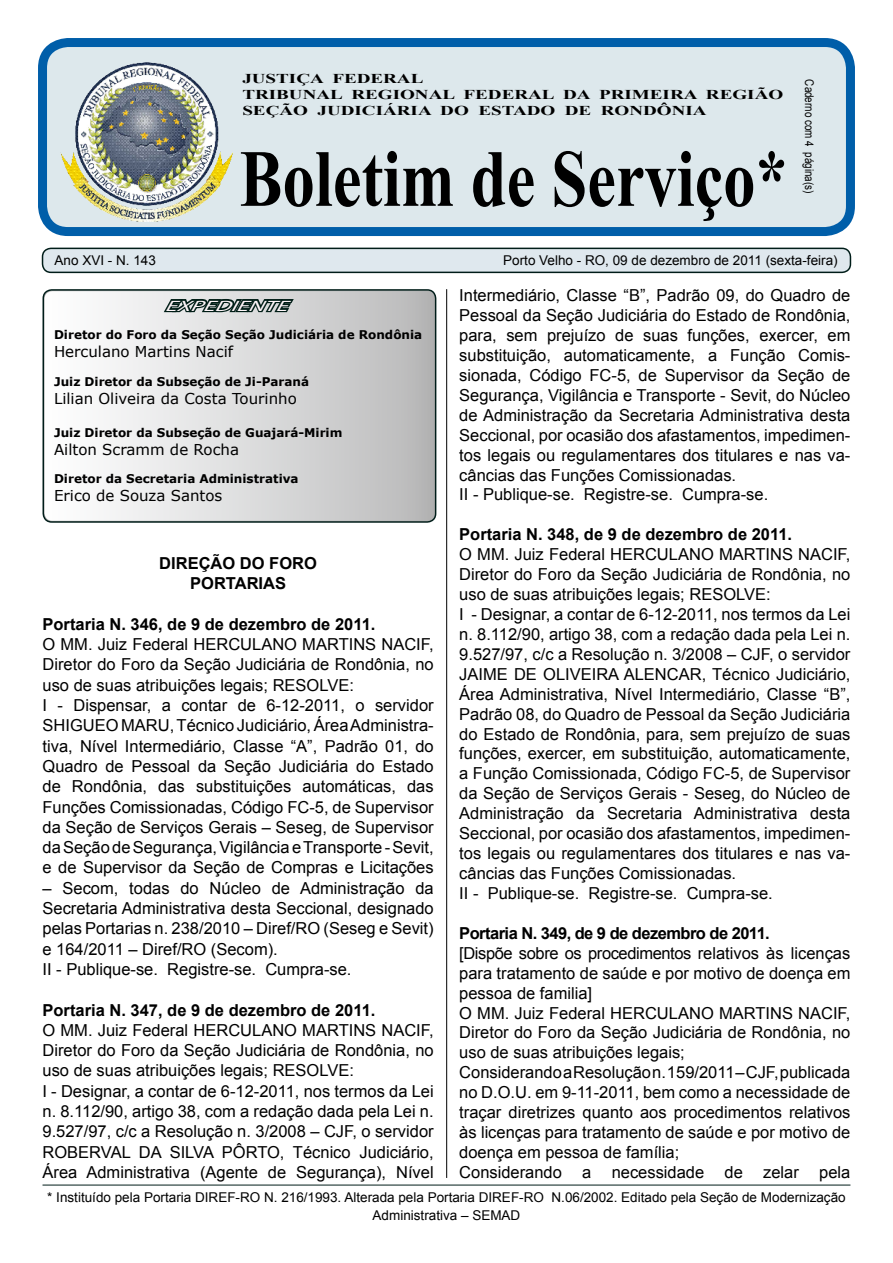
<style>
.page{position:relative;width:893px;height:1263px;background:#fff}
.page>*{position:absolute;margin:0;border:0;box-sizing:border-box;transform-origin:0 0}
.t1{font:700 81px "Times New Roman";color:#000;scale:.8 1}
.t2{font:16.5px/20px "Arial";color:#000}
.t3{font:700 16.5px/20.2px "Arial";color:#000;text-align:center}
.t4{font:700 16.5px "Arial";letter-spacing:-.035em;color:#000}
.t5{font:15px "Verdana";color:#000}
.t6{font:italic 15px "Myriad Pro";color:#fef6f9;scale:1.59 1}
.t7{font:13.5px/18px "Arial";color:#000;text-align:center}
.t8{font:700 13.5px/16.2px "Times New Roman";color:#000;scale:1.41 1}
.t9{font:700 12px "Verdana";color:#000}
.t10{font:12px "Arial";color:#000;scale:.82 1}
</style>
<div class="page">
<div style="left:43px;top:43px;width:807px;height:189px;background:#dde8ec;border-radius:26px"></div>
<div style="left:38px;top:38px;width:817px;height:198px;border:9px solid #005ea9;border-radius:26px"></div>
<div style="left:43px;top:248px;width:807px;height:24px;background:#dfe8ee;border-radius:9px"></div>
<div style="left:42px;top:248px;width:809px;height:25px;border:2px solid #001d19;border-radius:9px"></div>
<hr style="left:446px;top:289px;width:1px;height:889px;background:#000">
<div style="left:44px;top:291px;width:391px;height:230px;background:linear-gradient(to right,#fff,#b9b9ba);border-radius:9px"></div>
<svg style="left:161px;top:292px;width:135px;height:50px"></svg>
<div style="left:43px;top:289px;width:393px;height:234px;border:2px solid #001d19;border-radius:9px"></div>
<img style="left:61px;top:63px;width:171px;height:159px">
<hr style="left:43px;top:1185px;width:807px;height:1px;background:#001d19">
<p class="t8" style="left:242px;top:70px;width:130px">JUSTIÇA FEDERAL</p>
<p class="t8" style="left:242px;top:86px;width:385px">TRIBUNAL REGIONAL FEDERAL DA PRIMEIRA REGIÃO<br>SEÇÃO JUDICIÁRIA DO ESTADO DE RONDÔNIA</p>
<h1 class="t1" style="left:240px;top:123px;width:687px">Boletim de Serviço*</h1>
<p class="t10" style="left:817px;top:79px;width:140px;rotate:90deg">Caderno com 4 página(s)</p>
<p class="t7" style="left:55px;top:252px;width:103px">Ano XVI - N. 143</p>
<p class="t7" style="left:503px;top:252px;width:336px">Porto Velho - RO, 09 de dezembro de 2011 (sexta-feira)</p>
<p class="t6" style="left:164px;top:296px;width:85px">EXPEDIENTE</p>
<p class="t9" style="left:54px;top:327px;width:370px">Diretor do Foro da Seção Seção Judiciária de Rondônia</p>
<p class="t5" style="left:54px;top:342px;width:181px">Herculano Martins Nacif</p>
<p class="t9" style="left:54px;top:374px;width:257px">Juiz Diretor da Subseção de Ji-Paraná</p>
<p class="t5" style="left:54px;top:389px;width:244px">Lilian Oliveira da Costa Tourinho</p>
<p class="t9" style="left:54px;top:425px;width:290px">Juiz Diretor da Subseção de Guajará-Mirim</p>
<p class="t5" style="left:54px;top:440px;width:186px">Ailton Scramm de Rocha</p>
<p class="t9" style="left:54px;top:471px;width:246px">Diretor da Secretaria Administrativa</p>
<p class="t5" style="left:54px;top:486px;width:170px">Erico de Souza Santos</p>
<p class="t2" style="left:459px;top:286px;width:393px">Intermediário, Classe “B”, Padrão 09, do Quadro de Pessoal da Seção Judiciária do Estado de Rondônia, para, sem pre-juízo de suas fun- ções, exer-cer, em substi-tui-ção, auto-maticamente, a Fun-ção Comis&shy;sionada, Código FC-5, de Supervisor da Seção de Segurança, Vigilância e Transporte - Sevit, do Núcleo de Administração da Secretaria Administrativa desta Seccional, por ocasião dos afastamentos, impe-dimen&shy;tos legais ou regu- lamentares dos titulares e nas va&shy;câncias das Funções Comis-sionadas.<br>II - Publique-se. Registre-se. Cumpra-se.</p>
<p class="t3" style="left:459px;top:525px;width:334px">Portaria N. 348, de 9 de dezembro de 2011.</p>
<p class="t2" style="left:459px;top:545px;width:393px">O MM. Juiz Federal HERCULANO MARTINS NACIF, Di-re-tor do Foro da Seção Ju-di-ciária de Rondô-nia, no uso de suas atribuições le-gais; RESOLVE:<br>I - Designar, a contar de 6-12-2011, nos termos da Lei n. 8.112/90, ar-tigo 38, com a redação dada pela Lei n.<br>9.527/97, c/c a Resolução n. 3/2008 – CJF, o servidor JAIME DE OLIVEIRA ALENCAR, Técnico Judi-ciário, Área Administra-tiva, Nível Intermediário, Classe “B”, Padrão 08, do Quadro de Pessoal da Seção Judiciária do Estado de Rondônia, para, sem pre-juízo de suas fun-ções, exer-cer, em substi-tui-ção, auto-maticamente, a Fun-ção Comis-sionada, Código FC-5, de Supervisor da Seção de Serviços Gerais - Seseg, do Núcleo de Administração da Secretaria Administrativa desta Seccional, por ocasião dos afastamentos, impe-dimen&shy;tos legais ou regu- lamentares dos titulares e nas va&shy;câncias das Funções Comis-sionadas.<br>II - Publique-se. Registre-se. Cumpra-se.</p>
<p class="t4" style="left:459px;top:922px;width:312px">Portaria N. 349, de 9 de dezembro de 2011.</p>
<p class="t2" style="left:459px;top:943px;width:393px">[Dispõe sobre os procedimentos relativos às licenças para tratamento de saúde e por motivo de doença em pessoa de familia]<br>O MM. Juiz Federal HERCULANO MARTINS NACIF, Di-re-tor do Foro da Seção Judi-ciária de Rondô-nia, no uso de suas atribuições le-gais;<br>Considerando a Resolução n. 159/2011 – CJF, publicada no D.O.U. em 9-11-2011, bem como a necessidade de traçar di- retrizes quanto aos procedimentos relativos às licenças para tratamento de saúde e por motivo de doença em pessoa de família;<br>Considerando a necessidade de zelar pela</p>
<p class="t3" style="left:159px;top:553px;width:159px">DIREÇÃO DO FORO<br>PORTARIAS</p>
<p class="t3" style="left:43px;top:614px;width:334px">Portaria N. 346, de 9 de dezembro de 2011.</p>
<p class="t2" style="left:43px;top:634px;width:393px">O MM. Juiz Federal HERCULANO MARTINS NACIF, Di- re-tor do Foro da Seção Ju-di-ciária de Rondô-nia, no uso de suas atribuições le-gais; RESOLVE:<br>I - Dispensar, a contar de 6-12-2011, o servidor SHIGUEO MARU, Técnico Judi-ciário, Área Administra&shy;tiva, Nível Intermediário, Classe “A”, Padrão 01, do Quadro de Pessoal da Seção Judiciária do Estado de Rondônia, das substituições automáticas, das Funções Comissionadas, Código FC-5, de Supervisor da Seção de Serviços Gerais – Seseg, de Supervisor da Seção de Segurança, Vigilância e Transporte - Sevit, e de Supervisor da Seção de Compras e Licitações</p>
<p class="t2" style="left:43px;top:878px;width:393px">– Secom, todas do Núcleo de Administração da Secretaria Administrativa desta Seccional, designado pelas Portarias n. 238/2010 – Diref/RO (Seseg e Sevit) e 164/2011 – Diref/RO (Secom).<br>II - Publique-se. Registre-se. Cumpra-se.</p>
<p class="t3" style="left:43px;top:1000px;width:334px">Portaria N. 347, de 9 de dezembro de 2011.</p>
<p class="t2" style="left:43px;top:1020px;width:393px">O MM. Juiz Federal HERCULANO MARTINS NACIF, Di- re-tor do Foro da Seção Ju-di-ciária de Rondô-nia, no uso de suas atribuições le-gais; RESOLVE:<br>I - Designar, a contar de 6-12-2011, nos termos da Lei n. 8.112/90, ar-tigo 38, com a redação dada pela Lei n.<br>9.527/97, c/c a Resolução n. 3/2008 – CJF, o servidor ROBERVAL DA SILVA PÔRTO, Técnico Judi-ciário, Área Administra-tiva (Agente de Segurança), Nível</p>
<p class="t7" style="left:47px;top:1188px;width:800px">* Instituído pela Portaria DIREF-RO N. 216/1993. Alterada pela Portaria DIREF-RO N.06/2002. Editado pela Seção de Modernização<br>Administrativa – SEMAD</p>
</div>
